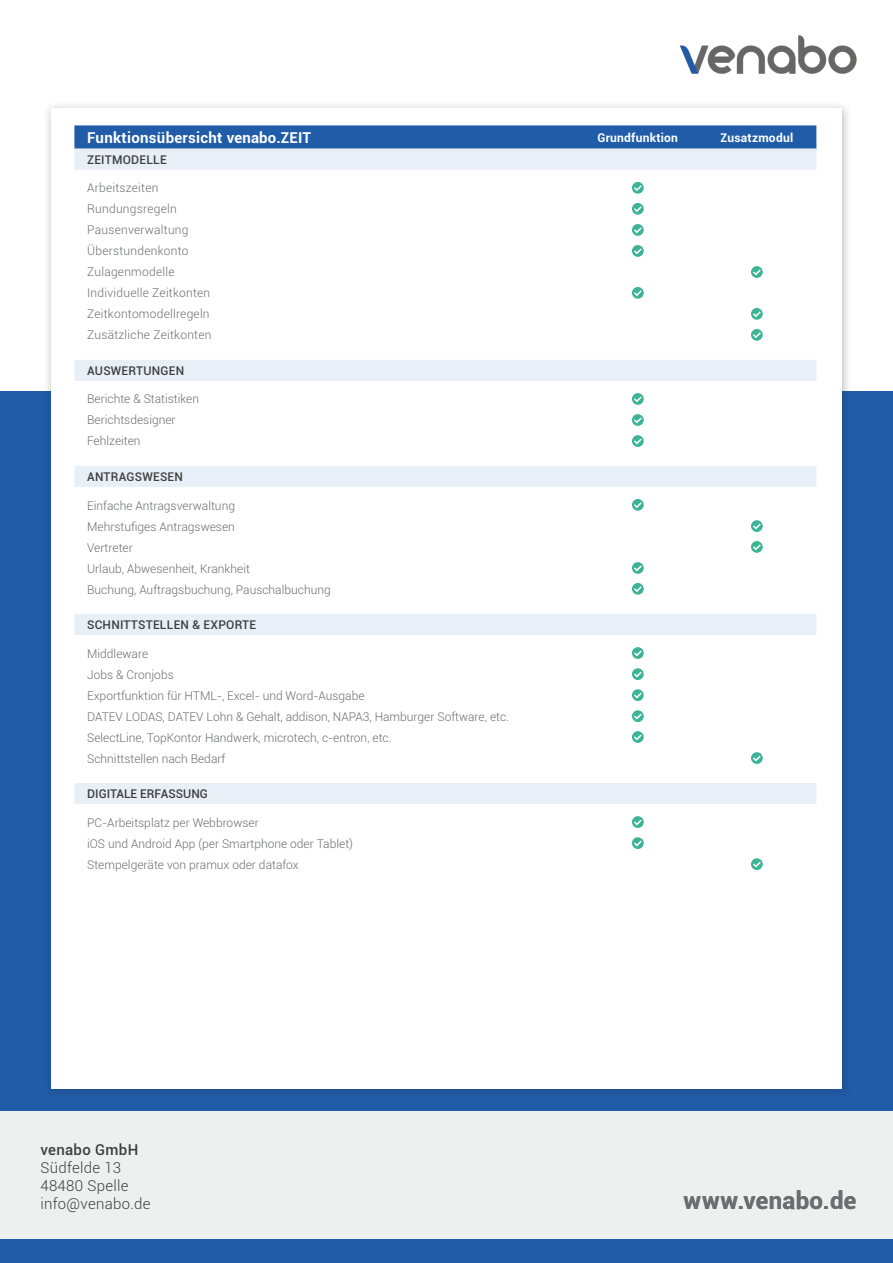
<style>
.page{position:relative;width:893px;height:1263px;background:#fff}
.page>*{position:absolute;margin:0;border:0;box-sizing:border-box;transform-origin:0 0}
.t1{font:700 24px "Roboto";letter-spacing:.01em;color:#6c6d70}
.t2{font:300 15px/18px "Roboto";letter-spacing:.02em;color:#3e3e3f}
.t3{font:700 15px "Roboto";letter-spacing:.02em;color:#fff}
.t4{font:500 15px "Roboto";letter-spacing:.02em;color:#3e3e3f}
.t5{font:300 12px "Roboto";color:#6c6d70}
.t6{font:300 12px "Roboto";letter-spacing:.02em;color:#6c6d70}
.t7{font:500 12px "Roboto";letter-spacing:.02em;color:#3e3e3f}
.t8{font:700 12px "Roboto";letter-spacing:.02em;color:#fff}
.t9{font:500 12px "Roboto";color:#3e3e3f}
</style>
<div class="page">
<div style="left:0;top:391px;width:893px;height:720px;background:#215ca8"></div>
<div style="left:43px;top:101px;width:809px;height:998px;background:#231f20;opacity:.3"></div>
<div style="left:51px;top:108px;width:791px;height:981px;background:#fff"></div>
<div style="left:0;top:1111px;width:893px;height:128px;background:#edf0ef"></div>
<div style="left:0;top:1239px;width:893px;height:24px;background:#215ca8"></div>
<img style="left:679px;top:35px;width:178px;height:39px">
<svg style="left:74px;top:125px;width:742px;height:24px;background:#2962ab"></svg>
<svg style="left:74px;top:149px;width:742px;height:655px"></svg>
<svg style="left:632px;top:182px;width:12px;height:12px"></svg>
<svg style="left:632px;top:203px;width:12px;height:12px"></svg>
<svg style="left:632px;top:224px;width:12px;height:12px"></svg>
<svg style="left:632px;top:245px;width:12px;height:12px"></svg>
<svg style="left:751px;top:266px;width:12px;height:12px"></svg>
<svg style="left:632px;top:287px;width:12px;height:12px"></svg>
<svg style="left:751px;top:308px;width:12px;height:12px"></svg>
<svg style="left:751px;top:329px;width:12px;height:12px"></svg>
<svg style="left:632px;top:393px;width:12px;height:12px"></svg>
<svg style="left:632px;top:414px;width:12px;height:12px"></svg>
<svg style="left:632px;top:435px;width:12px;height:12px"></svg>
<svg style="left:632px;top:499px;width:12px;height:12px"></svg>
<svg style="left:751px;top:520px;width:12px;height:12px"></svg>
<svg style="left:751px;top:541px;width:12px;height:12px"></svg>
<svg style="left:632px;top:562px;width:12px;height:12px"></svg>
<svg style="left:632px;top:583px;width:12px;height:12px"></svg>
<svg style="left:632px;top:647px;width:12px;height:12px"></svg>
<svg style="left:632px;top:668px;width:12px;height:12px"></svg>
<svg style="left:632px;top:689px;width:12px;height:12px"></svg>
<svg style="left:632px;top:710px;width:12px;height:12px"></svg>
<svg style="left:632px;top:731px;width:12px;height:12px"></svg>
<svg style="left:751px;top:752px;width:12px;height:12px"></svg>
<svg style="left:632px;top:816px;width:12px;height:12px"></svg>
<svg style="left:632px;top:837px;width:12px;height:12px"></svg>
<svg style="left:751px;top:858px;width:12px;height:12px"></svg>
<p class="t3" style="left:87px;top:127px;width:225px">Funktionsübersicht venabo.ZEIT</p>
<p class="t8" style="left:598px;top:129px;width:82px">Grundfunktion</p>
<p class="t8" style="left:720px;top:129px;width:74px">Zusatzmodul</p>
<p class="t7" style="left:87px;top:151px;width:81px">ZEITMODELLE</p>
<p class="t6" style="left:87px;top:180px;width:73px">Arbeitszeiten</p>
<p class="t6" style="left:87px;top:201px;width:91px">Rundungsregeln</p>
<p class="t6" style="left:87px;top:222px;width:103px">Pausenverwaltung</p>
<p class="t6" style="left:87px;top:243px;width:103px">Überstundenkonto</p>
<p class="t6" style="left:87px;top:264px;width:89px">Zulagenmodelle</p>
<p class="t6" style="left:87px;top:285px;width:125px">Individuelle Zeitkonten</p>
<p class="t6" style="left:87px;top:306px;width:124px">Zeitkontomodellregeln</p>
<p class="t6" style="left:87px;top:327px;width:126px">Zusätzliche Zeitkonten</p>
<p class="t7" style="left:87px;top:362px;width:99px">AUSWERTUNGEN</p>
<p class="t5" style="left:87px;top:391px;width:113px">Berichte &amp; Statistiken</p>
<p class="t5" style="left:87px;top:412px;width:90px">Berichtsdesigner</p>
<p class="t5" style="left:87px;top:433px;width:55px">Fehlzeiten</p>
<p class="t7" style="left:87px;top:468px;width:97px">ANTRAGSWESEN</p>
<p class="t5" style="left:87px;top:497px;width:149px">Einfache Antragsverwaltung</p>
<p class="t5" style="left:87px;top:518px;width:149px">Mehrstufiges Antragswesen</p>
<p class="t5" style="left:87px;top:539px;width:47px">Vertreter</p>
<p class="t5" style="left:87px;top:560px;width:164px">Urlaub, Abwesenheit, Krankheit</p>
<p class="t5" style="left:87px;top:581px;width:245px">Buchung, Auftragsbuchung, Pauschalbuchung</p>
<p class="t7" style="left:87px;top:616px;width:171px">SCHNITTSTELLEN &amp; EXPORTE</p>
<p class="t5" style="left:87px;top:645px;width:63px">Middleware</p>
<p class="t5" style="left:87px;top:666px;width:88px">Jobs &amp; Cronjobs</p>
<p class="t5" style="left:87px;top:687px;width:279px">Exportfunktion für HTML-, Excel- und Word-Ausgabe</p>
<p class="t5" style="left:87px;top:708px;width:423px">DATEV LODAS, DATEV Lohn &amp; Gehalt, addison, NAPA3, Hamburger Software, etc.</p>
<p class="t5" style="left:87px;top:729px;width:306px">SelectLine, TopKontor Handwerk, microtech, c-entron, etc.</p>
<p class="t5" style="left:87px;top:750px;width:140px">Schnittstellen nach Bedarf</p>
<p class="t9" style="left:87px;top:785px;width:122px">DIGITALE ERFASSUNG</p>
<p class="t5" style="left:87px;top:814px;width:173px">PC-Arbeitsplatz per Webbrowser</p>
<p class="t5" style="left:87px;top:835px;width:267px">iOS und Android App (per Smartphone oder Tablet)</p>
<p class="t5" style="left:87px;top:856px;width:213px">Stempelgeräte von pramux oder datafox</p>
<p class="t4" style="left:40px;top:1139px;width:99px">venabo GmbH</p>
<p class="t2" style="left:40px;top:1158px;width:112px">Südfelde 13<br>48480 Spelle info@venabo.de</p>
<p class="t1" style="left:684px;top:1183px;width:174px">www.venabo.de</p>
</div>
